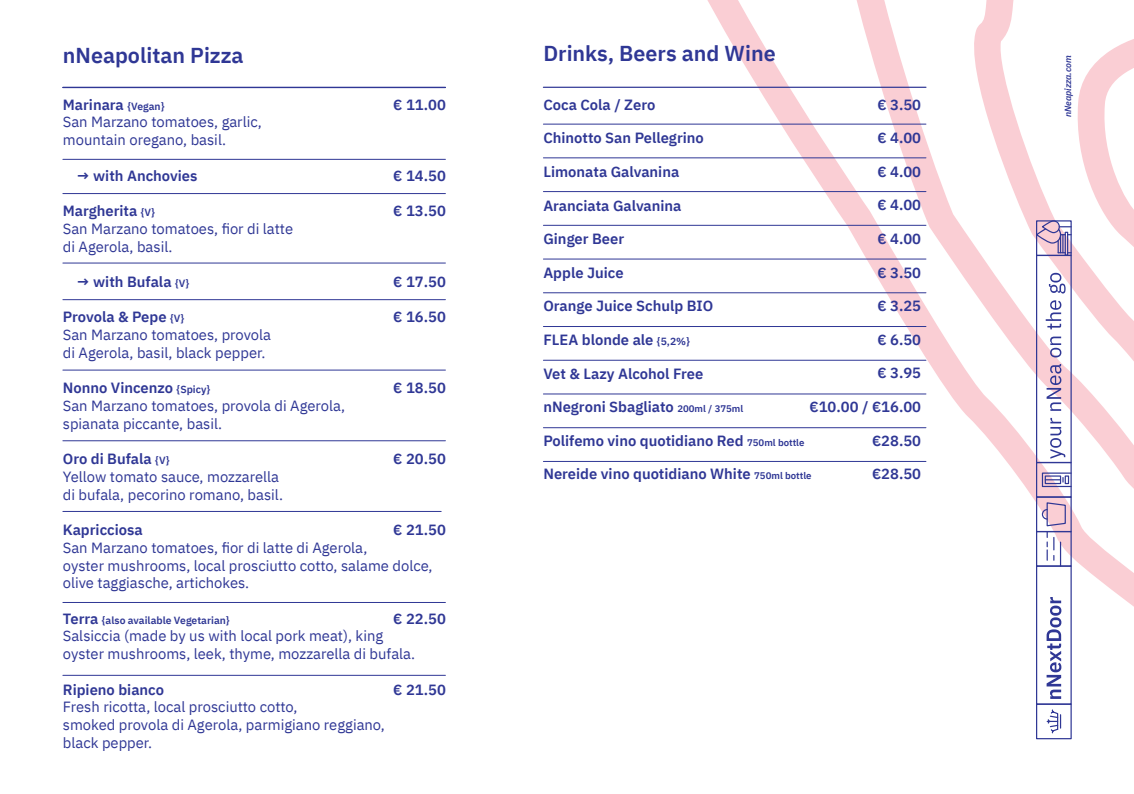
<style>
.page{position:relative;width:1134px;height:794px;background:#fff}
.page>*{position:absolute;margin:0;border:0;box-sizing:border-box;transform-origin:0 0}
.t1{font:600 21.52px "IBM Plex Sans";color:#2f3795}
.t2{font:14.76px/17.7px "IBM Plex Sans";color:#2f3795}
.t3{font:600 14.76px "IBM Plex Sans";color:#2f3795}
.t4{font:600 10.36px "IBM Plex Sans";color:#2f3795}
.t5{font:italic 600 8.92px "IBM Plex Sans";color:#2f3795}
.s1{font-weight:600}
.s2{font-weight:600;font-size:10.36px}
.s3{font-size:10.36px}
.s4{font-size:14.76px}
.s5{font-size:9.6px}
</style>
<div class="page">
<svg style="left:623px;top:0;width:511px;height:740px"></svg>
<hr style="left:63px;top:87px;width:382px;height:1px;background:#2f3795">
<hr style="left:63px;top:159px;width:382px;height:1px;background:#2f3795">
<hr style="left:63px;top:193px;width:382px;height:1px;background:#2f3795">
<hr style="left:63px;top:299px;width:382px;height:1px;background:#2f3795">
<hr style="left:63px;top:370px;width:382px;height:1px;background:#2f3795">
<hr style="left:63px;top:440px;width:382px;height:1px;background:#2f3795">
<hr style="left:63px;top:511px;width:378px;height:1px;background:#2f3795">
<hr style="left:63px;top:602px;width:382px;height:1px;background:#2f3795">
<hr style="left:63px;top:675px;width:382px;height:1px;background:#2f3795">
<hr style="left:63px;top:263px;width:382px;height:1px;background:#2f3795">
<hr style="left:543px;top:191px;width:383px;height:1px;background:#2f3795">
<hr style="left:543px;top:225px;width:383px;height:1px;background:#2f3795">
<hr style="left:543px;top:259px;width:383px;height:1px;background:#2f3795">
<hr style="left:543px;top:293px;width:383px;height:1px;background:#2f3795">
<hr style="left:543px;top:326px;width:383px;height:1px;background:#2f3795">
<hr style="left:543px;top:360px;width:383px;height:1px;background:#2f3795">
<hr style="left:543px;top:394px;width:383px;height:1px;background:#2f3795">
<hr style="left:543px;top:427px;width:383px;height:1px;background:#2f3795">
<hr style="left:543px;top:461px;width:383px;height:1px;background:#2f3795">
<hr style="left:543px;top:158px;width:383px;height:1px;background:#2f3795">
<hr style="left:543px;top:124px;width:383px;height:1px;background:#2f3795">
<hr style="left:543px;top:87px;width:383px;height:1px;background:#2f3795">
<div style="left:1036px;top:531px;width:36px;height:35px;border:1px solid #2f3795"></div>
<div style="left:1036px;top:496px;width:36px;height:36px;border:1px solid #2f3795"></div>
<svg style="left:1041px;top:501px;width:25px;height:64px"></svg>
<div style="left:1036px;top:703px;width:36px;height:36px;border:1px solid #2f3795"></div>
<svg style="left:1047px;top:708px;width:14px;height:26px"></svg>
<div style="left:1036px;top:565px;width:36px;height:140px;border:1px solid #2f3795"></div>
<svg style="left:1046px;top:597px;width:15px;height:102px"></svg>
<div style="left:1042px;top:472px;width:30px;height:15px;border:1px solid #2f3795"></div>
<svg style="left:1045px;top:475px;width:24px;height:9px"></svg>
<div style="left:1036px;top:462px;width:36px;height:35px;border:1px solid #2f3795"></div>
<svg style="left:1050px;top:418px;width:15px;height:41px"></svg>
<svg style="left:1046px;top:364px;width:15px;height:47px"></svg>
<div style="left:1036px;top:255px;width:36px;height:208px;border:1px solid #2f3795"></div>
<svg style="left:1034px;top:25px;width:100px;height:332px"></svg>
<h1 class="t1" style="left:63px;top:39px;width:182px">nNeapolitan Pizza</h1>
<p class="t2" style="left:63px;top:94px;width:201px"><span class="s1">Marinara</span> <span class="s2">{Vegan}<br></span>San Marzano tomatoes, garlic, mountain oregano, basil.</p>
<p class="t3" style="left:77px;top:164px;width:122px">→ with Anchovies</p>
<p class="t2" style="left:63px;top:201px;width:232px"><span class="s1">Margherita</span> <span class="s2">{V}<br></span>San Marzano tomatoes, fior di latte di Agerola, basil.</p>
<p class="t3" style="left:77px;top:270px;width:114px">→ with Bufala <span class="s3">{V}</span></p>
<p class="t2" style="left:63px;top:307px;width:210px"><span class="s1">Provola &amp; Pepe</span> <span class="s2">{V}<br></span>San Marzano tomatoes, provola di Agerola, basil, black pepper.</p>
<p class="t2" style="left:63px;top:378px;width:284px"><span class="s1">Nonno Vincenzo</span> <span class="s2">{Spicy}<br></span>San Marzano tomatoes, provola di Agerola, spianata piccante, basil.</p>
<p class="t2" style="left:63px;top:449px;width:222px"><span class="s1">Oro di Bufala</span> <span class="s2">{V}<br></span>Yellow tomato sauce, mozzarella di bufala, pecorino romano, basil.</p>
<p class="t3" style="left:63px;top:518px;width:81px">Kapricciosa</p>
<p class="t2" style="left:63px;top:537px;width:371px">San Marzano tomatoes, fior di latte di Agerola,<br>oyster mushrooms, local prosciutto cotto, salame dolce, olive taggiasche, artichokes.</p>
<p class="t4" style="left:63px;top:612px;width:168px"><span class="s4">Terra</span> {also available Vegetarian}</p>
<p class="t2" style="left:63px;top:626px;width:354px">Salsiccia (made by us with local pork meat), king oyster mushrooms, leek, thyme, mozzarella di bufala.</p>
<p class="t3" style="left:63px;top:678px;width:103px">Ripieno bianco</p>
<p class="t2" style="left:63px;top:697px;width:324px">Fresh ricotta, local prosciutto cotto,<br>smoked provola di Agerola, parmigiano reggiano, black pepper.</p>
<p class="t3" style="left:393px;top:93px;width:54px">€ 11.00</p>
<p class="t3" style="left:393px;top:164px;width:54px">€ 14.50</p>
<p class="t3" style="left:393px;top:199px;width:54px">€ 13.50</p>
<p class="t3" style="left:393px;top:270px;width:54px">€ 17.50</p>
<p class="t3" style="left:393px;top:305px;width:54px">€ 16.50</p>
<p class="t3" style="left:393px;top:376px;width:54px">€ 18.50</p>
<p class="t3" style="left:393px;top:447px;width:54px">€ 20.50</p>
<p class="t3" style="left:393px;top:518px;width:54px">€ 21.50</p>
<p class="t3" style="left:393px;top:607px;width:54px">€ 22.50</p>
<p class="t3" style="left:393px;top:678px;width:54px">€ 21.50</p>
<h1 class="t1" style="left:543px;top:36px;width:234px">Drinks, Beers and Wine</h1>
<p class="t3" style="left:543px;top:93px;width:113px">Coca Cola / Zero</p>
<p class="t3" style="left:543px;top:126px;width:162px">Chinotto San Pellegrino</p>
<p class="t3" style="left:543px;top:160px;width:137px">Limonata Galvanina</p>
<p class="t3" style="left:543px;top:194px;width:140px">Aranciata Galvanina</p>
<p class="t3" style="left:543px;top:227px;width:82px">Ginger Beer</p>
<p class="t3" style="left:543px;top:261px;width:82px">Apple Juice</p>
<p class="t3" style="left:543px;top:294px;width:172px">Orange Juice Schulp BIO</p>
<p class="t3" style="left:543px;top:328px;width:148px">FLEA blonde ale <span class="s3">{5,2%}</span></p>
<p class="t3" style="left:543px;top:362px;width:162px">Vet &amp; Lazy Alcohol Free</p>
<p class="t3" style="left:543px;top:395px;width:201px">nNegroni Sbagliato <span class="s5">200ml / 375ml</span></p>
<p class="t3" style="left:543px;top:429px;width:263px">Polifemo vino quotidiano Red <span class="s5">750ml bottle</span></p>
<p class="t3" style="left:543px;top:462px;width:270px">Nereide vino quotidiano White <span class="s5">750ml bottle</span></p>
<p class="t3" style="left:877px;top:93px;width:45px">€ 3.50</p>
<p class="t3" style="left:877px;top:126px;width:45px">€ 4.00</p>
<p class="t3" style="left:877px;top:160px;width:45px">€ 4.00</p>
<p class="t3" style="left:877px;top:193px;width:45px">€ 4.00</p>
<p class="t3" style="left:877px;top:227px;width:45px">€ 4.00</p>
<p class="t3" style="left:877px;top:261px;width:45px">€ 3.50</p>
<p class="t3" style="left:877px;top:294px;width:45px">€ 3.25</p>
<p class="t3" style="left:877px;top:328px;width:45px">€ 6.50</p>
<p class="t3" style="left:877px;top:361px;width:45px">€ 3.95</p>
<p class="t3" style="left:809px;top:395px;width:113px">€10.00 / €16.00</p>
<p class="t3" style="left:872px;top:429px;width:51px">€28.50</p>
<p class="t3" style="left:872px;top:462px;width:51px">€28.50</p>
<p class="t5" style="left:1061px;top:117px;width:64px;rotate:-90deg">nNeapizza.com</p>
</div>
